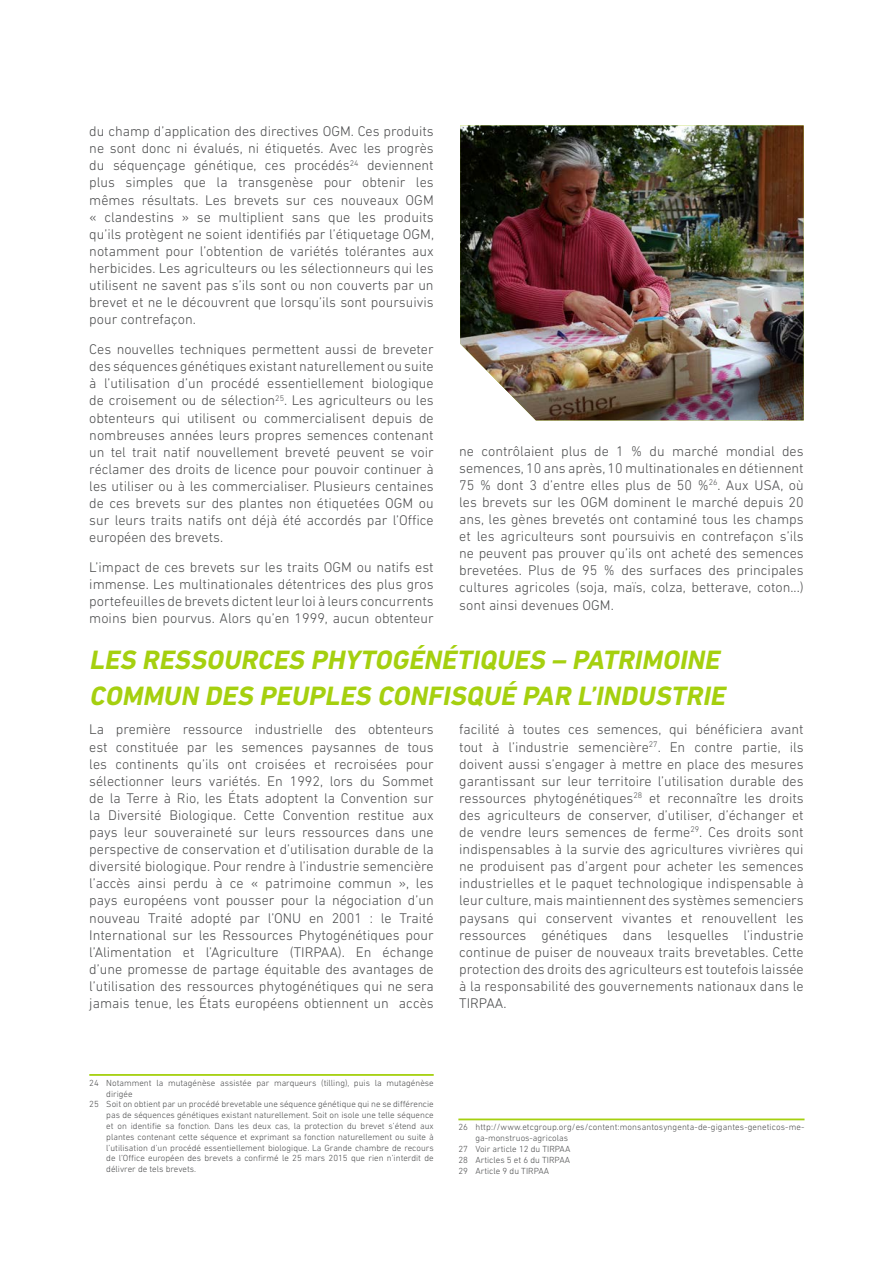
<style>
.page{position:relative;width:893px;height:1263px;background:#fff}
.page>*{position:absolute;margin:0;border:0;box-sizing:border-box;transform-origin:0 0}
.sub_title{font:italic 700 27px/36px "DIN Next LT Pro";color:#a5d00f}
.body{font:300 14.25px/17.1px "DIN Next LT Pro";color:#4b4c4d;text-align:justify}
.Note_de_bas_de_page1{font:300 9px/10.8px "DIN Next LT Pro";color:#4b4c4d}
</style>
<div class="page">
<hr style="left:458px;top:1118px;width:346px;height:2px;background:#a5d00f">
<img style="left:460px;top:125px;width:344px;height:295px">
<hr style="left:89px;top:1074px;width:345px;height:2px;background:#a5d00f">
<p class="body" style="left:89px;top:123px;width:346px">du champ d’application des directives OGM. Ces produits ne sont donc ni évalués, ni étiquetés. Avec les progrès du séquençage génétique, ces procédés<sup>24</sup> deviennent plus simples que la transgenèse pour obtenir les mêmes résultats. Les brevets sur ces nouveaux OGM « clandestins » se multiplient sans que les produits qu’ils protègent ne soient identifiés par l’étiquetage OGM, notamment pour l’obtention de variétés tolérantes aux herbicides. Les agriculteurs ou les sélectionneurs qui les utilisent ne savent pas s’ils sont ou non couverts par un brevet et ne le découvrent que lorsqu’ils sont poursuivis pour contrefaçon.</p>
<p class="body" style="left:89px;top:341px;width:346px">Ces nouvelles techniques permettent aussi de breveter des séquences génétiques existant naturellement ou suite à l’utilisation d’un procédé essentiellement biologique de croisement ou de sélection<sup>25</sup>. Les agriculteurs ou les obtenteurs qui utilisent ou commercialisent depuis de nombreuses années leurs propres semences contenant un tel trait natif nouvellement breveté peuvent se voir réclamer des droits de licence pour pouvoir continuer à les utiliser ou à les commercialiser. Plusieurs centaines de ces brevets sur des plantes non étiquetées OGM ou sur leurs traits natifs ont déjà été accordés par l’Office européen des brevets.</p>
<p class="body" style="left:89px;top:558px;width:346px">L’impact de ces brevets sur les traits OGM ou natifs est immense. Les multinationales détentrices des plus gros portefeuilles de brevets dictent leur loi à leurs concurrents moins bien pourvus. Alors qu’en 1999, aucun obtenteur</p>
<p class="body" style="left:459px;top:442px;width:346px">ne contrôlaient plus de 1 % du marché mondial des semences, 10 ans après, 10 multinationales en détiennent 75 % dont 3 d’entre elles plus de 50 %<sup>26</sup>. Aux USA, où les brevets sur les OGM dominent le marché depuis 20 ans, les gènes brevetés ont contaminé tous les champs et les agriculteurs sont poursuivis en contrefaçon s’ils ne peuvent pas prouver qu’ils ont acheté des semences brevetées. Plus de 95 % des surfaces des principales cultures agricoles (soja, maïs, colza, betterave, coton...) sont ainsi devenues OGM.</p>
<p class="sub_title" style="left:89px;top:641px;width:643px">LES RESSOURCES PHYTOGÉNÉTIQUES – PATRIMOINE<br>COMMUN DES PEUPLES CONFISQUÉ PAR L’INDUSTRIE</p>
<p class="body" style="left:89px;top:721px;width:346px">La première ressource industrielle des obtenteurs est constituée par les semences paysannes de tous les continents qu’ils ont croisées et recroisées pour sélectionner leurs variétés. En 1992, lors du Sommet de la Terre à Rio, les États adoptent la Convention sur la Diversité Biologique. Cette Convention restitue aux pays leur souveraineté sur leurs ressources dans une perspective de conservation et d’utilisation durable de la diversité biologique. Pour rendre à l’industrie semencière l’accès ainsi perdu à ce « patrimoine commun », les pays européens vont pousser pour la négociation d’un nouveau Traité adopté par l’ONU en 2001 : le Traité International sur les Ressources Phytogénétiques pour l’Alimentation et l’Agriculture (TIRPAA). En échange d’une promesse de partage équitable des avantages de l’utilisation des ressources phytogénétiques qui ne sera jamais tenue, les États européens obtiennent un accès</p>
<p class="body" style="left:459px;top:721px;width:346px">facilité à toutes ces semences, qui bénéficiera avant tout à l’industrie semencière<sup>27</sup>. En contre partie, ils doivent aussi s’engager à mettre en place des mesures garantissant sur leur territoire l’utilisation durable des ressources phytogénétiques<sup>28</sup> et reconnaître les droits des agriculteurs de conserver, d’utiliser, d’échanger et de vendre leurs semences de ferme<sup>29</sup>. Ces droits sont indispensables à la survie des agricultures vivrières qui ne produisent pas d’argent pour acheter les semences industrielles et le paquet technologique indispensable à leur culture, mais maintiennent des systèmes semenciers paysans qui conservent vivantes et renouvellent les ressources génétiques dans lesquelles l’industrie continue de puiser de nouveaux traits brevetables. Cette protection des droits des agriculteurs est toutefois laissée à la responsabilité des gouvernements nationaux dans le TIRPAA.</p>
<p class="Note_de_bas_de_page1" style="left:106px;top:1077px;width:329px;text-indent:-17px">24 Notamment la mutagénèse assistée par marqueurs (tilling), puis la mutagénèse dirigée</p>
<p class="Note_de_bas_de_page1" style="left:106px;top:1099px;width:329px;text-align:justify;text-indent:-17px">25 Soit on obtient par un procédé brevetable une séquence génétique qui ne se différencie pas de séquences génétiques existant naturellement. Soit on isole une telle séquence et on identifie sa fonction. Dans les deux cas, la protection du brevet s’étend aux plantes contenant cette séquence et exprimant sa fonction naturellement ou suite à l’utilisation d’un procédé essentiellement biologique. La Grande chambre de recours de l’Office européen des brevets a confirmé le 25 mars 2015 que rien n’interdit de délivrer de tels brevets.</p>
<p class="Note_de_bas_de_page1" style="left:475px;top:1122px;width:331px;text-indent:-17px">26 http://www.etcgroup.org/es/content:monsantosyngenta-de-gigantes-geneticos-me&shy;ga-monstruos-agricolas</p>
<p class="Note_de_bas_de_page1" style="left:458px;top:1143px;width:113px">27 Voir article 12 du TIRPAA</p>
<p class="Note_de_bas_de_page1" style="left:458px;top:1154px;width:113px">28 Articles 5 et 6 du TIRPAA</p>
<p class="Note_de_bas_de_page1" style="left:458px;top:1165px;width:92px">29 Article 9 du TIRPAA</p>
</div>
